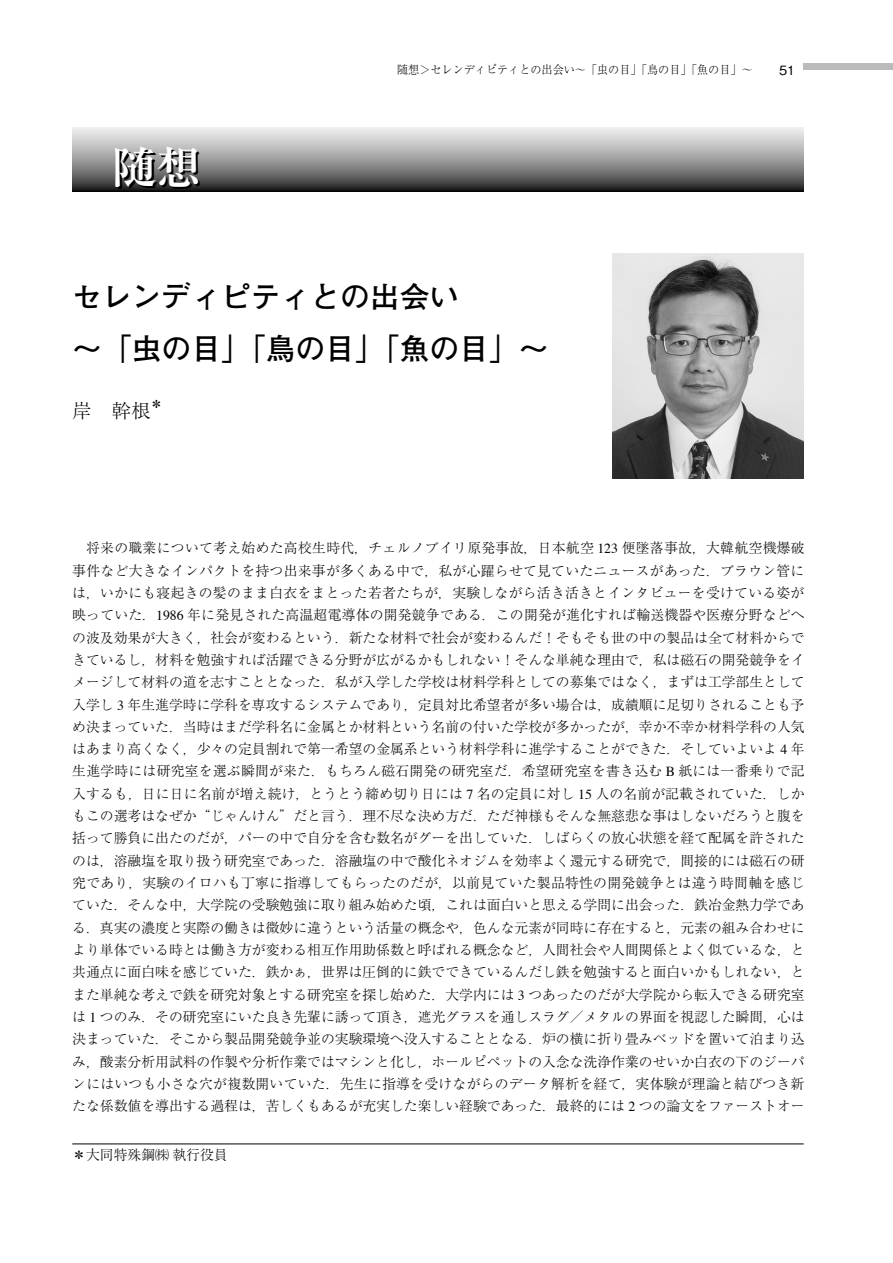
<style>
.page{position:relative;width:893px;height:1263px;background:#fff}
.page>*{position:absolute;margin:0;border:0;box-sizing:border-box;transform-origin:0 0}
.t1{font:700 44.7px "Ryumin Pro";color:#fff}
.t2{font:700 29.7px/52.1px "Futo Go B101 Pro";color:#000}
.t3{font:300 19.2px "Ryumin Pro";color:#000}
.t4{font:300 13.8px/22.4px "Ryumin Pro";color:#000;text-align:justify}
.t5{font:300 13.35px "Ryumin Pro";color:#000}
.t6{font:500 12.75px "Gothic BBB Pro";color:#000}
.t7{font:300 11.7px "Ryumin Pro";color:#000;scale:.95 1}
.s1{font-family:"Times";font-weight:400}
</style>
<div class="page">
<div style="left:804px;top:64px;width:89px;height:6px;background:#bbb"></div>
<hr style="left:72px;top:1144px;width:732px;height:1px;background:#000">
<img style="left:612px;top:254px;width:192px;height:225px">
<svg style="left:72px;top:128px;width:732px;height:63px"></svg>
<h1 class="t1" style="left:112px;top:132px;width:91px">随想</h1>
<p class="t7" style="left:397px;top:60px;width:376px">随想＞セレンディピティとの出会い～「虫の目」「鳥の目」「魚の目」～</p>
<p class="t6" style="left:779px;top:60px;width:18px">51</p>
<h2 class="t2" style="left:72px;top:266px;width:478px">セレンディピティとの出会い<br>～「虫の目」「鳥の目」「魚の目」～</h2>
<h3 class="t3" style="left:72px;top:396px;width:80px">岸　幹根</h3>
<p class="t5" style="left:150px;top:393px;width:15px">＊</p>
<p class="t4" style="left:72px;top:536px;width:734px;text-indent:14px">将来の職業について考え始めた高校生時代，チェルノブイリ原発事故，日本航空 <span class="s1">123</span> 便墜落事故，大韓航空機爆破事件など大きなインパクトを持つ出来事が多くある中で，私が心躍らせて見ていたニュースがあった．ブラウン管には，いかにも寝起きの髪のまま白衣をまとった若者たちが，実験しながら活き活きとインタビューを受けている姿が映っていた．<span class="s1">1986</span> 年に発見された高温超電導体の開発競争である．この開発が進化すれば輸送機器や医療分野などへの波及効果が大きく，社会が変わるという．新たな材料で社会が変わるんだ！そもそも世の中の製品は全て材料からできているし，材料を勉強すれば活躍できる分野が広がるかもしれない！そんな単純な理由で，私は磁石の開発競争をイメージして材料の道を志すこととなった．私が入学した学校は材料学科としての募集ではなく，まずは工学部生として入学し <span class="s1">3</span> 年生進学時に学科を専攻するシステムであり，定員対比希望者が多い場合は，成績順に足切りされることも予め決まっていた．当時はまだ学科名に金属とか材料という名前の付いた学校が多かったが，幸か不幸か材料学科の人気はあまり高くなく，少々の定員割れで第一希望の金属系という材料学科に進学することができた．そしていよいよ <span class="s1">4</span> 年生進学時には研究室を選ぶ瞬間が来た．もちろん磁石開発の研究室だ．希望研究室を書き込む <span class="s1">B</span> 紙には一番乗りで記入するも，日に日に名前が増え続け，とうとう締め切り日には <span class="s1">7</span> 名の定員に対し <span class="s1">15</span> 人の名前が記載されていた．しかもこの選考はなぜか“じゃんけん”だと言う．理不尽な決め方だ．ただ神様もそんな無慈悲な事はしないだろうと腹を括って勝負に出たのだが，パーの中で自分を含む数名がグーを出していた．しばらくの放心状態を経て配属を許されたのは，溶融塩を取り扱う研究室であった．溶融塩の中で酸化ネオジムを効率よく還元する研究で，間接的には磁石の研究であり，実験のイロハも丁寧に指導してもらったのだが，以前見ていた製品特性の開発競争とは違う時間軸を感じていた．そんな中，大学院の受験勉強に取り組み始めた頃，これは面白いと思える学問に出会った．鉄冶金熱力学である．真実の濃度と実際の働きは微妙に違うという活量の概念や，色んな元素が同時に存在すると，元素の組み合わせにより単体でいる時とは働き方が変わる相互作用助係数と呼ばれる概念など，人間社会や人間関係とよく似ているな，と共通点に面白味を感じていた．鉄かぁ，世界は圧倒的に鉄でできているんだし鉄を勉強すると面白いかもしれない，とまた単純な考えで鉄を研究対象とする研究室を探し始めた．大学内には <span class="s1">3</span> つあったのだが大学院から転入できる研究室は <span class="s1">1</span> つのみ．その研究室にいた良き先輩に誘って頂き，遮光グラスを通しスラグ／メタルの界面を視認した瞬間，心は決まっていた．そこから製品開発競争並の実験環境へ没入することとなる．炉の横に折り畳みベッドを置いて泊まり込み，酸素分析用試料の作製や分析作業ではマシンと化し，ホールピペットの入念な洗浄作業のせいか白衣の下のジーパンにはいつも小さな穴が複数開いていた．先生に指導を受けながらのデータ解析を経て，実体験が理論と結びつき新たな係数値を導出する過程は，苦しくもあるが充実した楽しい経験であった．最終的には <span class="s1">2</span> つの論文をファーストオー</p>
<p class="t4" style="left:72px;top:1142px;width:157px">＊大同特殊鋼㈱執行役員</p>
</div>
